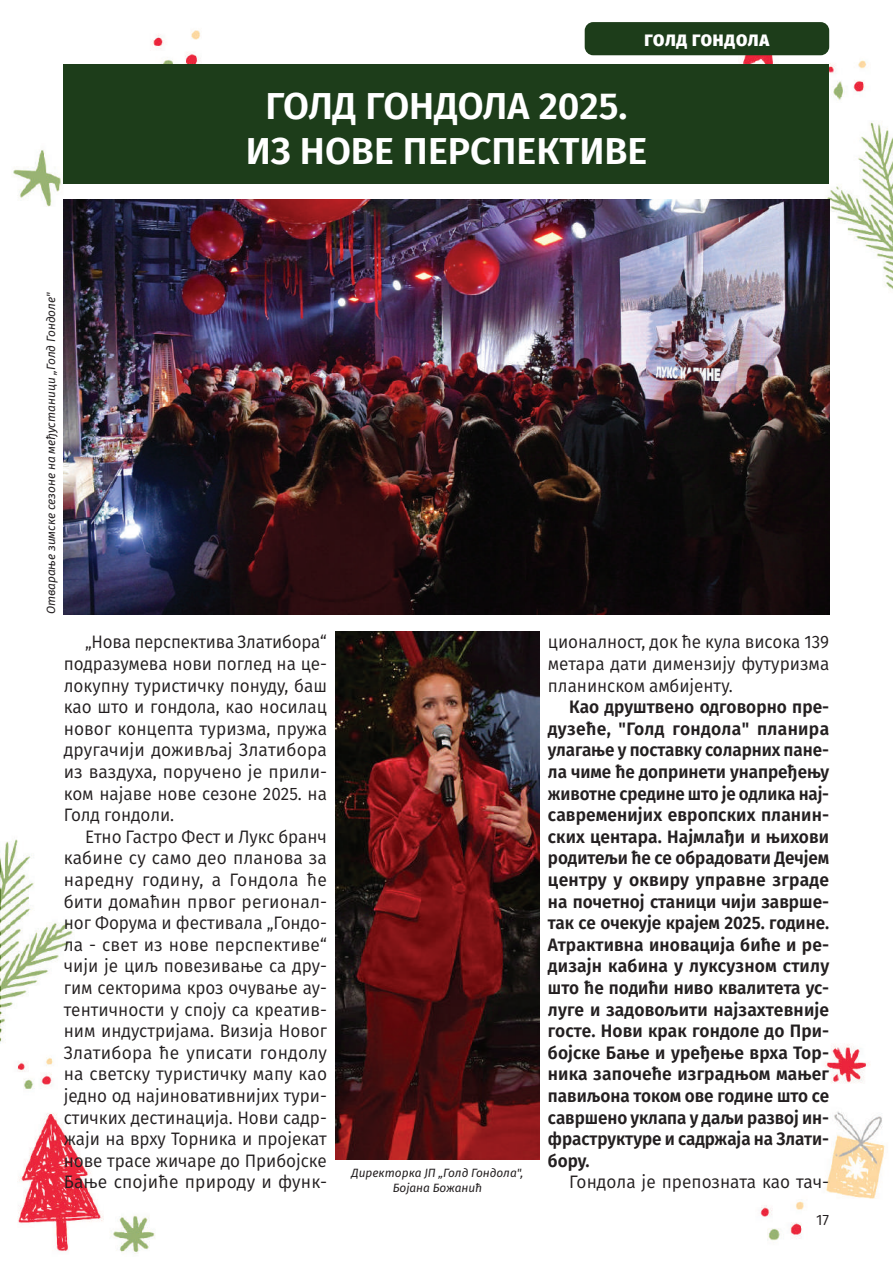
<style>
.page{position:relative;width:893px;height:1263px;background:#fff}
.page>*{position:absolute;margin:0;border:0;box-sizing:border-box;transform-origin:0 0}
.t1{font:600 37.5px/45px "Fira Sans";color:#fff;text-align:center}
.t2{font:600 18px/21.6px "Fira Sans";letter-spacing:-.005em;color:#231f20;text-align:justify;scale:.96 1}
.t3{font:18px/21.6px "Fira Sans";color:#231f20;text-align:justify;scale:.95 1}
.t4{font:18px/21.6px "Fira Sans";color:#231f20;text-align:justify;scale:.94 1}
.t5{font:18px "Fira Sans";color:#231f20;scale:.96 1}
.t6{font:800 16.5px "Fira Sans";letter-spacing:.06em;color:#fff}
.t7{font:15px "Fira Sans";color:#231f20}
.t8{font:italic 12px/14.4px "Fira Sans";letter-spacing:-.005em;color:#231f20;text-align:center}
</style>
<div class="page">
<img style="left:0;top:22px;width:893px;height:1232px">
<div style="left:585px;top:22px;width:244px;height:33px;background:#1d3d1a;border-radius:9px"></div>
<img style="left:64px;top:200px;width:765px;height:414px">
<div style="left:64px;top:64px;width:765px;height:119px;background:#1d3d1a"></div>
<img style="left:336px;top:631px;width:203px;height:529px">
<p class="t6" style="left:644px;top:25px;width:126px">ГОЛД ГОНДОЛА</p>
<p class="t8" style="left:44px;top:614px;width:324px;rotate:-90deg">Отварање зимске сезоне на међустаници „Голд Гондоле"</p>
<h1 class="t1" style="left:246px;top:81px;width:403px">ГОЛД ГОНДОЛА 2025.<br>ИЗ НОВЕ ПЕРСПЕКТИВЕ</h1>
<p class="t4" style="left:64px;top:631px;width:282px;text-indent:21px">„Нова перспектива Златибора“ подразумева нови поглед на це&shy;локупну туристичку понуду, баш као што и гондола, као носилац новог концепта туризма, пружа другачији доживљај Златибора из ваздуха, поручено је прили&shy;ком најаве нове сезоне 2025. на Голд гондоли.</p>
<p class="t3" style="left:64px;top:825px;width:279px;text-indent:21px">Етно Гастро Фест и Лукс бранч кабине су само део планова за наредну годину, а Гондола ће бити домаћин првог регионал&shy;ног Форума и фестивала „Гондо&shy;ла - свет из нове перспективе“ чији је циљ повезивање са дру&shy;гим секторима кроз очување ау&shy;тентичности у споју са креатив&shy;ним индустријама. Визија Новог Златибора ће уписати гондолу на светску туристичку мапу као једно од најиновативнијих тури&shy;стичких дестинација. Нови садр&shy;жаји на врху Торника и пројекат нове трасе жичаре до Прибојске Бање спојиће природу и функ-</p>
<p class="t8" style="left:352px;top:1165px;width:173px">Директорка ЈП „Голд Гондола",<br>Бојана Божанић</p>
<p class="t3" style="left:548px;top:631px;width:298px">ционалност, док ће кула висока 139 метара дати димензију футуризма планинском амбијенту.</p>
<p class="t2" style="left:548px;top:695px;width:295px;text-indent:21px">Као друштвено одговорно пре&shy;дузеће, "Голд гондола" планира улагање у поставку соларних пане&shy;ла чиме ће допринети унапређењу животне средине што је одлика нај&shy;савременијих европских планин&shy;ских центара. Најмлађи и њихови родитељи ће се обрадовати Дечјем центру у оквиру управне зграде на почетној станици чији заврше&shy;так се очекује крајем 2025. године.<br>Атрактивна иновација биће и ре&shy;дизајн кабина у луксузном стилу што ће подићи ниво квалитета ус&shy;луге и задовољити најзахтевније госте. Нови крак гондоле до При&shy;бојске Бање и уређење врха Тор&shy;ника започеће изградњом мањег павиљона током ове године што се савршено уклапа у даљи развој ин&shy;фраструктуре и садржаја на Злати&shy;бору.</p>
<p class="t5" style="left:569px;top:1169px;width:272px">Гондола је препозната као тач-</p>
<p class="t7" style="left:816px;top:1208px;width:15px">17</p>
</div>
